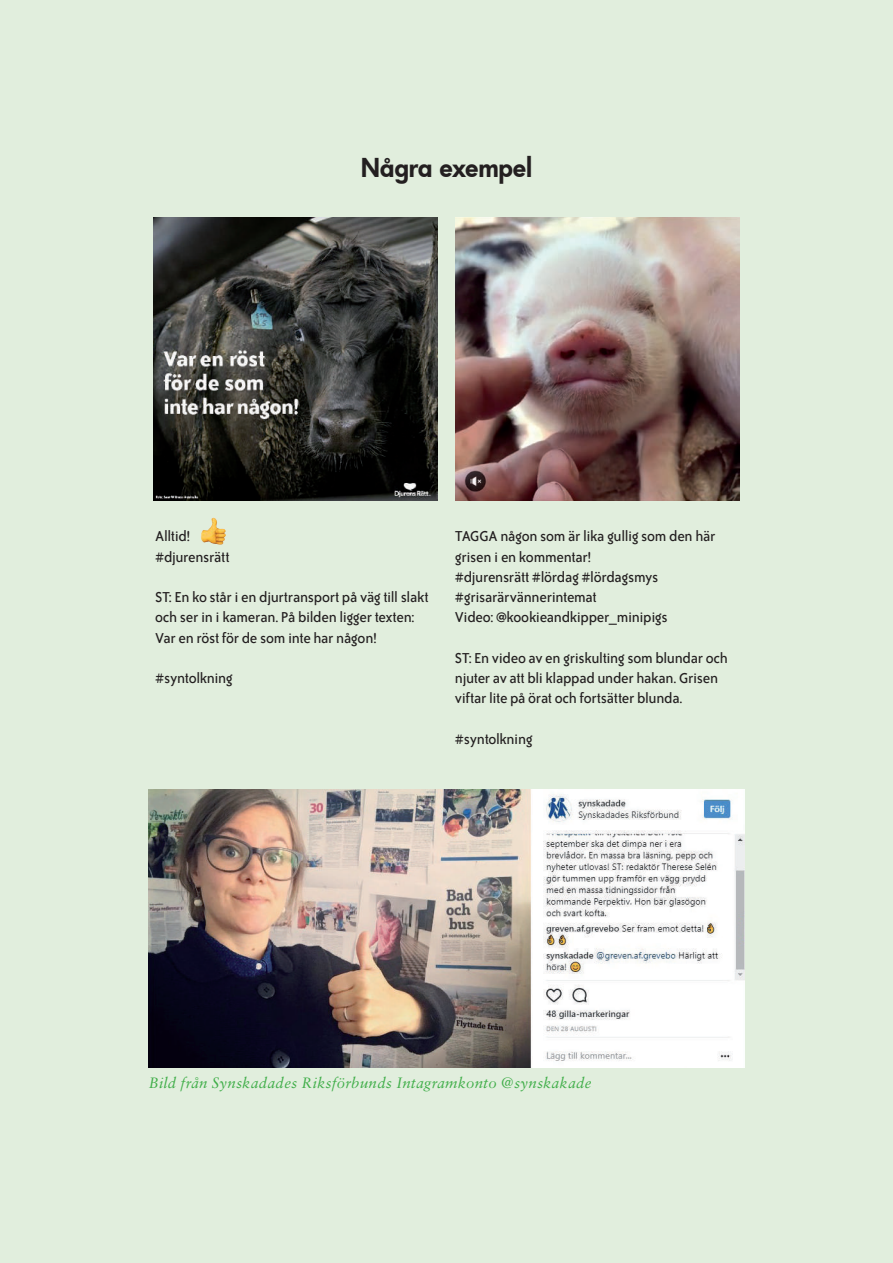
<style>
.page{position:relative;width:893px;height:1263px;background:#e1eedd}
.page>*{position:absolute;margin:0;border:0;box-sizing:border-box;transform-origin:0 0}
.t1{font:800 25.5px "Futura";color:#231f20}
.t2{font:16.5px/20.2px "Bailey Sans ITC";letter-spacing:-.02em;color:#231f20}
.t3{font:15px "Sabon Italic Os F";letter-spacing:.02em;color:#40ae49}
</style>
<div class="page">
<img style="left:149px;top:790px;width:595px;height:278px">
<img style="left:154px;top:217px;width:283px;height:284px">
<img style="left:455px;top:217px;width:284px;height:284px">
<img style="left:201px;top:518px;width:25px;height:27px">
<h1 class="t1" style="left:361px;top:150px;width:173px">Några exempel</h1>
<p class="t2" style="left:155px;top:526px;width:76px">Alltid! #djurensrätt</p>
<p class="t2" style="left:155px;top:586px;width:275px">ST: En ko står i en djurtransport på väg till slakt och ser in i kameran. På bilden ligger texten:<br>Var en röst för de som inte har någon!</p>
<p class="t2" style="left:155px;top:667px;width:79px">#syntolkning</p>
<p class="t2" style="left:455px;top:526px;width:262px">TAGGA någon som är lika gullig som den här grisen i en kommentar!<br>#djurensrätt #lördag #lördagsmys #grisarärvännerintemat<br>Video: @kookieandkipper_minipigs</p>
<p class="t2" style="left:455px;top:647px;width:274px">ST: En video av en griskulting som blundar och njuter av att bli klappad under hakan. Grisen viftar lite på örat och fortsätter blunda.</p>
<p class="t2" style="left:455px;top:728px;width:79px">#syntolkning</p>
<p class="t3" style="left:149px;top:1074px;width:444px">Bild från Synskadades Riksförbunds Intagramkonto @synskakade</p>
</div>
